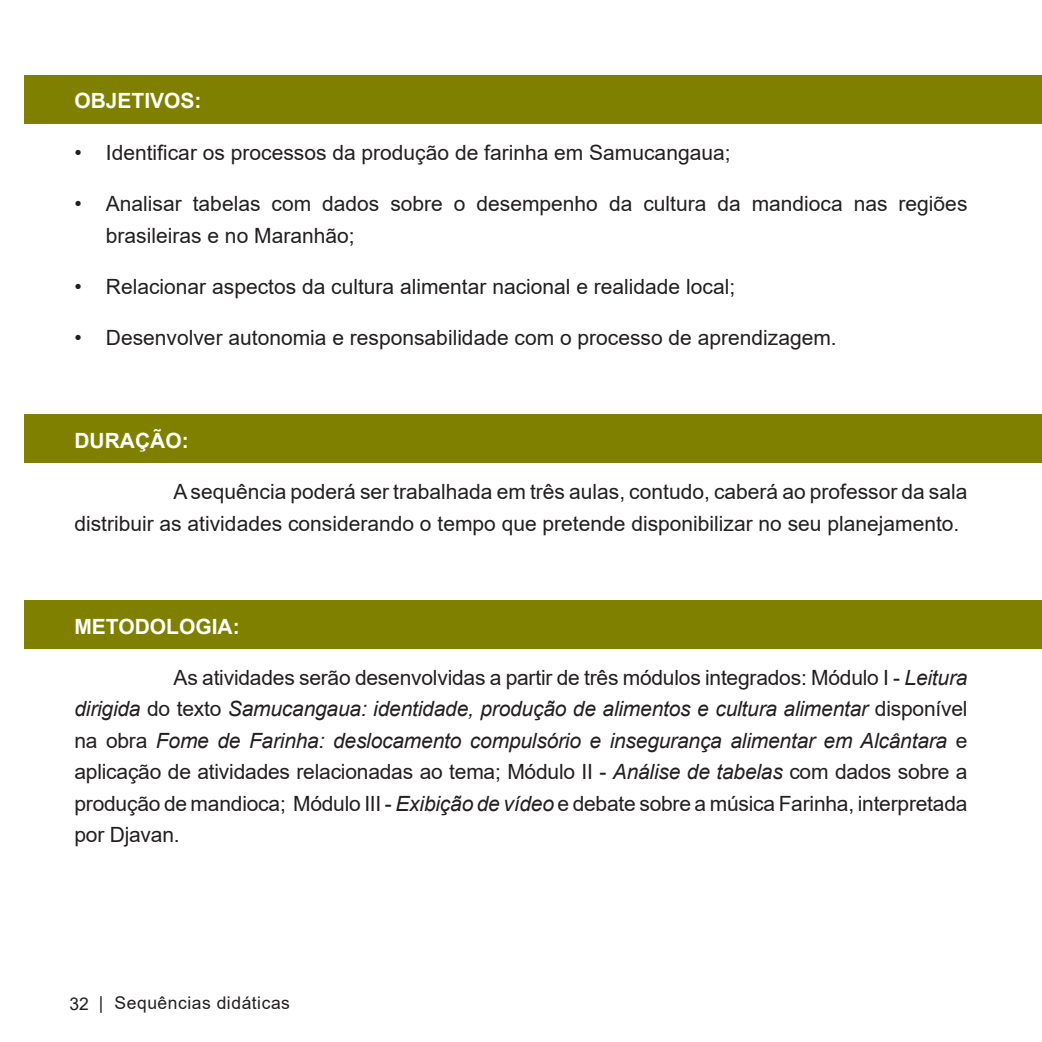
<style>
.page{position:relative;width:1042px;height:1042px;background:#fff}
.page>*{position:absolute;margin:0;border:0;box-sizing:border-box;transform-origin:0 0}
.t1{font:21px/31.5px "Arial";color:#231f20}
.t2{font:700 21px "Arial";color:#fff}
.t3{font:17.5px "Arial";letter-spacing:.03em;color:#231f20}
.s1{font-style:italic}
</style>
<div class="page">
<div style="left:25px;top:75px;width:1017px;height:49px;background:#808000"></div>
<div style="left:25px;top:414px;width:1017px;height:49px;background:#808000"></div>
<div style="left:25px;top:600px;width:1017px;height:49px;background:#808000"></div>
<p class="t2" style="left:74px;top:86px;width:129px">OBJETIVOS:</p>
<p class="t1" style="left:74px;top:136px;width:657px">• Identificar os processos da produção de farinha em Samucangaua;</p>
<p class="t1" style="left:106px;top:188px;width:863px;text-indent:-32px">• Analisar tabelas com dados sobre o desempenho da cultura da mandioca nas regiões brasileiras e no Maranhão;</p>
<p class="t1" style="left:74px;top:271px;width:662px">• Relacionar aspectos da cultura alimentar nacional e realidade local;</p>
<p class="t1" style="left:74px;top:322px;width:764px">• Desenvolver autonomia e responsabilidade com o processo de aprendizagem.</p>
<p class="t2" style="left:74px;top:426px;width:116px">DURAÇÃO:</p>
<p class="t1" style="left:74px;top:476px;width:894px;text-indent:99px">A sequência poderá ser trabalhada em três aulas, contudo, caberá ao professor da sala distribuir as atividades considerando o tempo que pretende disponibilizar no seu planejamento.</p>
<p class="t2" style="left:74px;top:611px;width:167px">METODOLOGIA:</p>
<p class="t1" style="left:74px;top:661px;width:894px;text-align:justify;text-indent:99px">As atividades serão desenvolvidas a partir de três módulos integrados: Módulo I - <span class="s1">Leitura dirigida</span> do texto <span class="s1">Samucangaua: identidade, produção de alimentos e cultura alimentar</span> disponível na obra <span class="s1">Fome de Farinha: deslocamento compulsório e insegurança alimentar em Alcântara</span> e aplicação de atividades relacionadas ao tema; Módulo II - <span class="s1">Análise de tabelas</span> com dados sobre a produção de mandioca; Módulo III - <span class="s1">Exibição de vídeo</span> e debate sobre a música Farinha, interpretada por Djavan.</p>
<p class="t3" style="left:69px;top:991px;width:222px">32 | Sequências didáticas</p>
</div>
